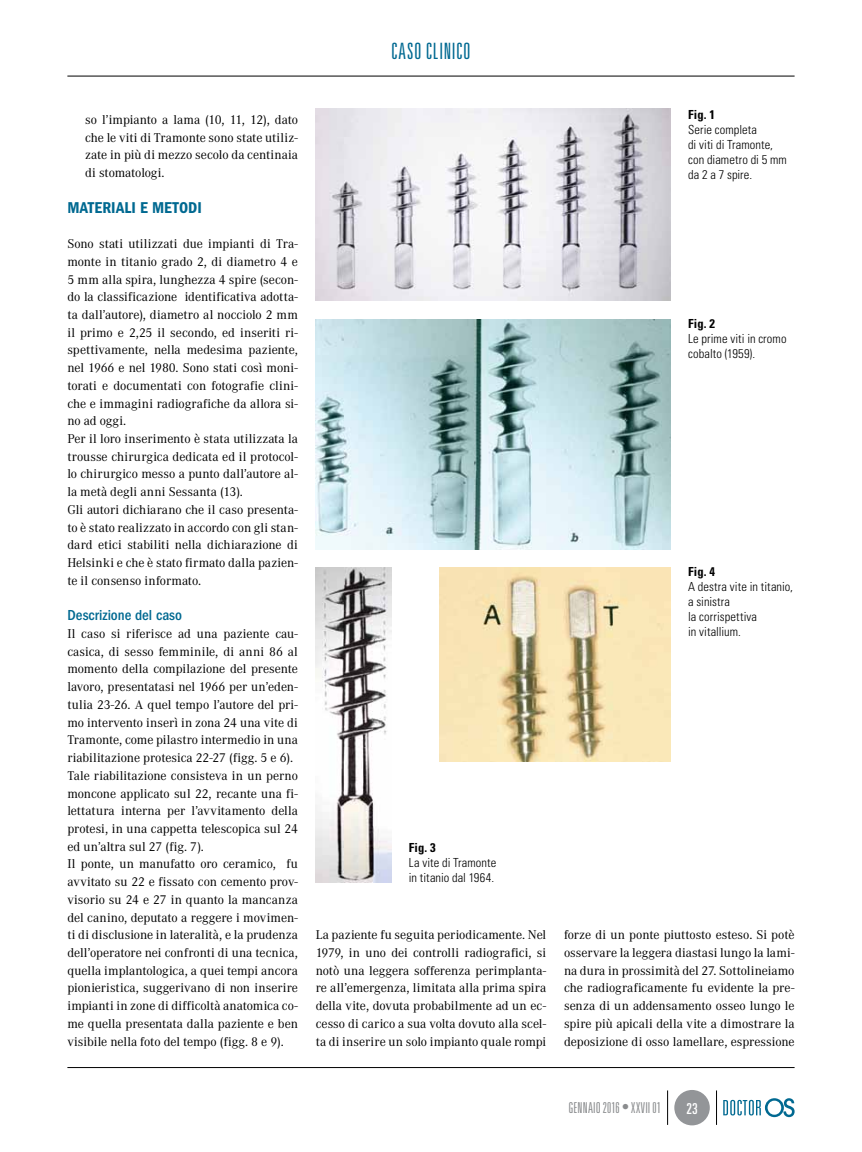
<style>
.page{position:relative;width:862px;height:1152px;background:#fff}
.page>*{position:absolute;margin:0;border:0;box-sizing:border-box;transform-origin:0 0}
.t1{font:300 ultra-condensed 22.5px "Univers LT Std";letter-spacing:.03em;color:#006991}
.t2{font:16.25px "ITC Franklin Gothic Std Dm Cd";letter-spacing:.01em;color:#006991}
.t3{font:300 ultra-condensed 15px "Univers LT Std";letter-spacing:.01em;color:#8a8c8e}
.t4{font:500 condensed 15px "ITC Franklin Gothic Std";color:#006991}
.t5{font:ultra-condensed 15px "Univers LT Std";color:#fff}
.t6{font:12.5px/17.8px "Corporate ABQ";color:#000;text-align:justify}
.t7{font:300 condensed 12.5px/15px "Univers LT Std";letter-spacing:.005em;color:#000}
.t8{font:700 condensed 12.5px "Univers LT Std";letter-spacing:.01em;color:#000}
</style>
<div class="page">
<hr style="left:67px;top:76px;width:727px;height:1px;background:#000">
<hr style="left:67px;top:1067px;width:727px;height:1px;background:#000">
<div style="left:674px;top:1090px;width:35px;height:35px;background:#939598;border-radius:50%"></div>
<svg style="left:723px;top:1098px;width:71px;height:19px"></svg>
<hr style="left:716px;top:1090px;width:1px;height:34px;background:#000">
<hr style="left:667px;top:1090px;width:1px;height:34px;background:#000">
<img style="left:315px;top:109px;width:355px;height:191px">
<img style="left:315px;top:319px;width:355px;height:230px">
<img style="left:439px;top:567px;width:231px;height:194px">
<img style="left:315px;top:567px;width:76px;height:315px">
<h1 class="t1" style="left:391px;top:39px;width:81px">CASO CLINICO</h1>
<p class="t6" style="left:85px;top:111px;width:214px">so l’impianto a lama (10, 11, 12), dato che le viti di Tramonte sono state utiliz&shy;zate in più di mezzo secolo da centinaia di stomatologi.</p>
<h2 class="t2" style="left:67px;top:198px;width:136px">MATERIALI E METODI</h2>
<p class="t6" style="left:67px;top:235px;width:232px;text-align:left">Sono stati utilizzati due impianti di Tra&shy;monte in titanio grado 2, di diametro 4 e 5 mm alla spira, lunghezza 4 spire (secon&shy;do la classificazione identificativa adotta&shy;ta dall’autore), diametro al nocciolo 2 mm il primo e 2,25 il secondo, ed inseriti ri&shy;spettivamente, nella medesima paziente, nel 1966 e nel 1980. Sono stati così moni&shy;torati e documentati con fotografie clini&shy;che e immagini radiografiche da allora si&shy;no ad oggi.<br>Per il loro inserimento è stata utilizzata la trousse chirurgica dedicata ed il protocol&shy;lo chirurgico messo a punto dall’autore al&shy;la metà degli anni Sessanta (13).<br>Gli autori dichiarano che il caso presenta&shy;to è stato realizzato in accordo con gli stan&shy;dard etici stabiliti nella dichiarazione di Helsinki e che è stato firmato dalla pazien&shy;te il consenso informato.</p>
<p class="t4" style="left:67px;top:607px;width:116px">Descrizione del caso</p>
<p class="t6" style="left:67px;top:625px;width:232px;text-align:left">Il caso si riferisce ad una paziente cau&shy;casica, di sesso femminile, di anni 86 al momento della compilazione del presente lavoro, presentatasi nel 1966 per un’eden&shy;tulia 23-26. A quel tempo l’autore del pri&shy;mo intervento inserì in zona 24 una vite di Tramonte, come pilastro intermedio in una riabilitazione protesica 22-27 (figg. 5 e 6).<br>Tale riabilitazione consisteva in un perno moncone applicato sul 22, recante una fi&shy;lettatura interna per l’avvitamento della protesi, in una cappetta telescopica sul 24 ed un’altra sul 27 (fig. 7).<br>Il ponte, un manufatto oro ceramico, fu avvitato su 22 e fissato con cemento prov&shy;visorio su 24 e 27 in quanto la mancanza del canino, deputato a reggere i movimen&shy;ti di disclusione in lateralità, e la prudenza dell’operatore nei confronti di una tecnica, quella implantologica, a quei tempi ancora pionieristica, suggerivano di non inserire impianti in zone di difficoltà anatomica co&shy;me quella presentata dalla paziente e ben visibile nella foto del tempo (figg. 8 e 9).</p>
<p class="t8" style="left:408px;top:840px;width:28px">Fig. 3</p>
<p class="t7" style="left:408px;top:855px;width:89px">La vite di Tramonte in titanio dal 1964.</p>
<p class="t6" style="left:315px;top:926px;width:232px">La paziente fu seguita periodicamente. Nel 1979, in uno dei controlli radiografici, si notò una leggera sofferenza perimplanta&shy;re all’emergenza, limitata alla prima spira della vite, dovuta probabilmente ad un ec&shy;cesso di carico a sua volta dovuto alla scel&shy;ta di inserire un solo impianto quale rompi</p>
<p class="t8" style="left:687px;top:107px;width:28px">Fig. 1</p>
<p class="t7" style="left:687px;top:122px;width:100px">Serie completa<br>di viti di Tramonte, con diametro di 5 mm da 2 a 7 spire.</p>
<p class="t8" style="left:687px;top:316px;width:28px">Fig. 2</p>
<p class="t7" style="left:687px;top:331px;width:100px">Le prime viti in cromo cobalto (1959).</p>
<p class="t8" style="left:687px;top:564px;width:28px">Fig. 4</p>
<p class="t7" style="left:687px;top:579px;width:106px">A destra vite in titanio, a sinistra<br>la corrispettiva<br>in vitallium.</p>
<p class="t6" style="left:563px;top:926px;width:232px">forze di un ponte piuttosto esteso. Si potè osservare la leggera diastasi lungo la lami&shy;na dura in prossimità del 27. Sottolineiamo che radiograficamente fu evidente la pre&shy;senza di un addensamento osseo lungo le spire più apicali della vite a dimostrare la deposizione di osso lamellare, espressione</p>
<p class="t3" style="left:568px;top:1100px;width:94px">GENNAIO 2016 • XXVII 01</p>
<p class="t5" style="left:686px;top:1100px;width:13px">23</p>
</div>
